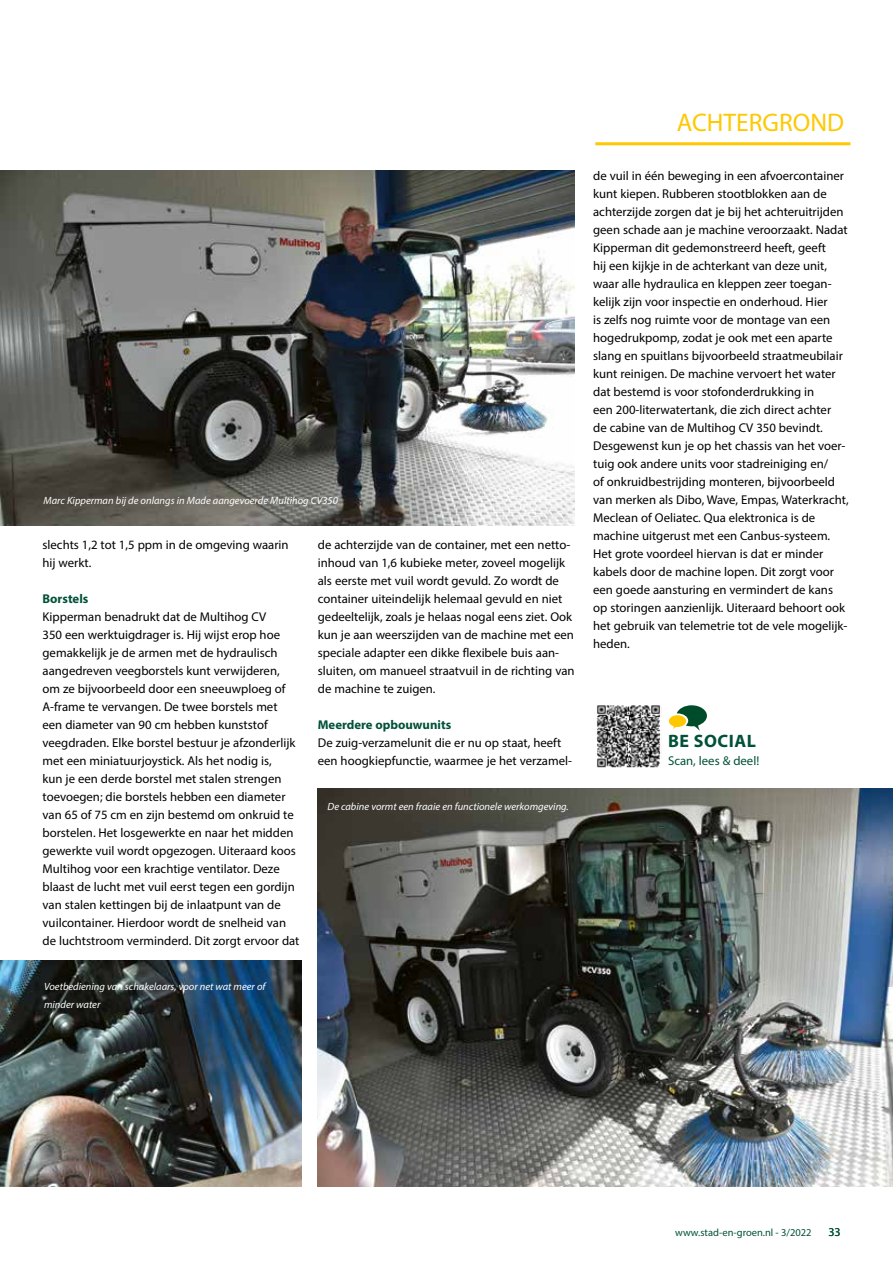
<style>
.page{position:relative;width:893px;height:1263px;background:#fff}
.page>*{position:absolute;margin:0;border:0;box-sizing:border-box;transform-origin:0 0}
.t1{font:25.5px "Myriad Pro";color:#fec800}
.t2{font:700 18px "Myriad Pro";letter-spacing:.03em;color:#005139}
.t3{font:12.75px/18px "Myriad Pro";color:#000}
.t4{font:700 12.75px "Myriad Pro";color:#005139}
.t5{font:12.75px "Myriad Pro";color:#005139}
.t6{font:12px "Myriad Pro";color:#005139}
.t7{font:italic 10.5px/18px "Myriad Pro";color:#fff}
.t8{font:10.5px "Myriad Pro";color:#005139}
</style>
<div class="page">
<hr style="left:595px;top:142px;width:255px;height:3px;background:#fec800">
<img style="left:0;top:170px;width:574px;height:355px">
<img style="left:318px;top:789px;width:575px;height:397px">
<img style="left:0;top:960px;width:301px;height:226px">
<img style="left:597px;top:705px;width:64px;height:63px">
<svg style="left:669px;top:705px;width:38px;height:26px"></svg>
<p class="t7" style="left:44px;top:491px;width:296px">Marc Kipperman bij de onlangs in Made aangevoerde Multihog CV350</p>
<p class="t3" style="left:43px;top:536px;width:248px">slechts 1,2 tot 1,5 ppm in de omgeving waarin hij werkt.</p>
<p class="t4" style="left:43px;top:590px;width:47px">Borstels</p>
<p class="t3" style="left:43px;top:608px;width:259px">Kipperman benadrukt dat de Multihog CV<br>350 een werktuigdrager is. Hij wijst erop hoe gemakkelijk je de armen met de hydraulisch aangedreven veegborstels kunt verwijderen, om ze bijvoorbeeld door een sneeuwploeg of A-frame te vervangen. De twee borstels met een diameter van 90 cm hebben kunststof veegdraden. Elke borstel bestuur je afzonderlijk met een miniatuurjoystick. Als het nodig is,<br>kun je een derde borstel met stalen strengen toevoegen; die borstels hebben een diameter van 65 of 75 cm en zijn bestemd om onkruid te borstelen. Het losgewerkte en naar het midden gewerkte vuil wordt opgezogen. Uiteraard koos Multihog voor een krachtige ventilator. Deze blaast de lucht met vuil eerst tegen een gordijn van stalen kettingen bij de inlaatpunt van de vuilcontainer. Hierdoor wordt de snelheid van de luchtstroom verminderd. Dit zorgt ervoor dat</p>
<p class="t7" style="left:44px;top:977px;width:223px">Voetbediening van schakelaars, voor net wat meer of minder water</p>
<p class="t3" style="left:318px;top:536px;width:258px">de achterzijde van de container, met een netto&shy;inhoud van 1,6 kubieke meter, zoveel mogelijk als eerste met vuil wordt gevuld. Zo wordt de container uiteindelijk helemaal gevuld en niet gedeeltelijk, zoals je helaas nogal eens ziet. Ook kun je aan weerszijden van de machine met een speciale adapter een dikke flexibele buis aan&shy;sluiten, om manueel straatvuil in de richting van de machine te zuigen.</p>
<p class="t4" style="left:318px;top:716px;width:135px">Meerdere opbouwunits</p>
<p class="t3" style="left:318px;top:734px;width:256px">De zuig-verzamelunit die er nu op staat, heeft een hoogkiepfunctie, waarmee je het verzamel-</p>
<p class="t7" style="left:327px;top:797px;width:243px">De cabine vormt een fraaie en functionele werkomgeving.</p>
<h1 class="t1" style="left:677px;top:107px;width:169px">ACHTERGROND</h1>
<p class="t3" style="left:593px;top:167px;width:257px">de vuil in één beweging in een afvoercontainer kunt kiepen. Rubberen stootblokken aan de achterzijde zorgen dat je bij het achteruitrijden geen schade aan je machine veroorzaakt. Nadat Kipperman dit gedemonstreerd heeft, geeft<br>hij een kijkje in de achterkant van deze unit, waar alle hydraulica en kleppen zeer toegan&shy;kelijk zijn voor inspectie en onderhoud. Hier<br>is zelfs nog ruimte voor de montage van een hogedrukpomp, zodat je ook met een aparte slang en spuitlans bijvoorbeeld straatmeubilair kunt reinigen. De machine vervoert het water dat bestemd is voor stofonderdrukking in<br>een 200-literwatertank, die zich direct achter<br>de cabine van de Multihog CV 350 bevindt.<br>Desgewenst kun je op het chassis van het voer&shy;tuig ook andere units voor stadreiniging en/<br>of onkruidbestrijding monteren, bijvoorbeeld van merken als Dibo, Wave, Empas, Waterkracht, Meclean of Oeliatec. Qua elektronica is de machine uitgerust met een Canbus-systeem.<br>Het grote voordeel hiervan is dat er minder kabels door de machine lopen. Dit zorgt voor een goede aansturing en vermindert de kans op storingen aanzienlijk. Uiteraard behoort ook het gebruik van telemetrie tot de vele mogelijk&shy;heden.</p>
<h2 class="t2" style="left:668px;top:729px;width:89px">BE SOCIAL</h2>
<p class="t5" style="left:668px;top:753px;width:93px">Scan, lees &amp; deel!</p>
<p class="t8" style="left:675px;top:1226px;width:138px">www.stad-en-groen.nl - 3/2022</p>
<p class="t6" style="left:828px;top:1224px;width:14px">33</p>
</div>
